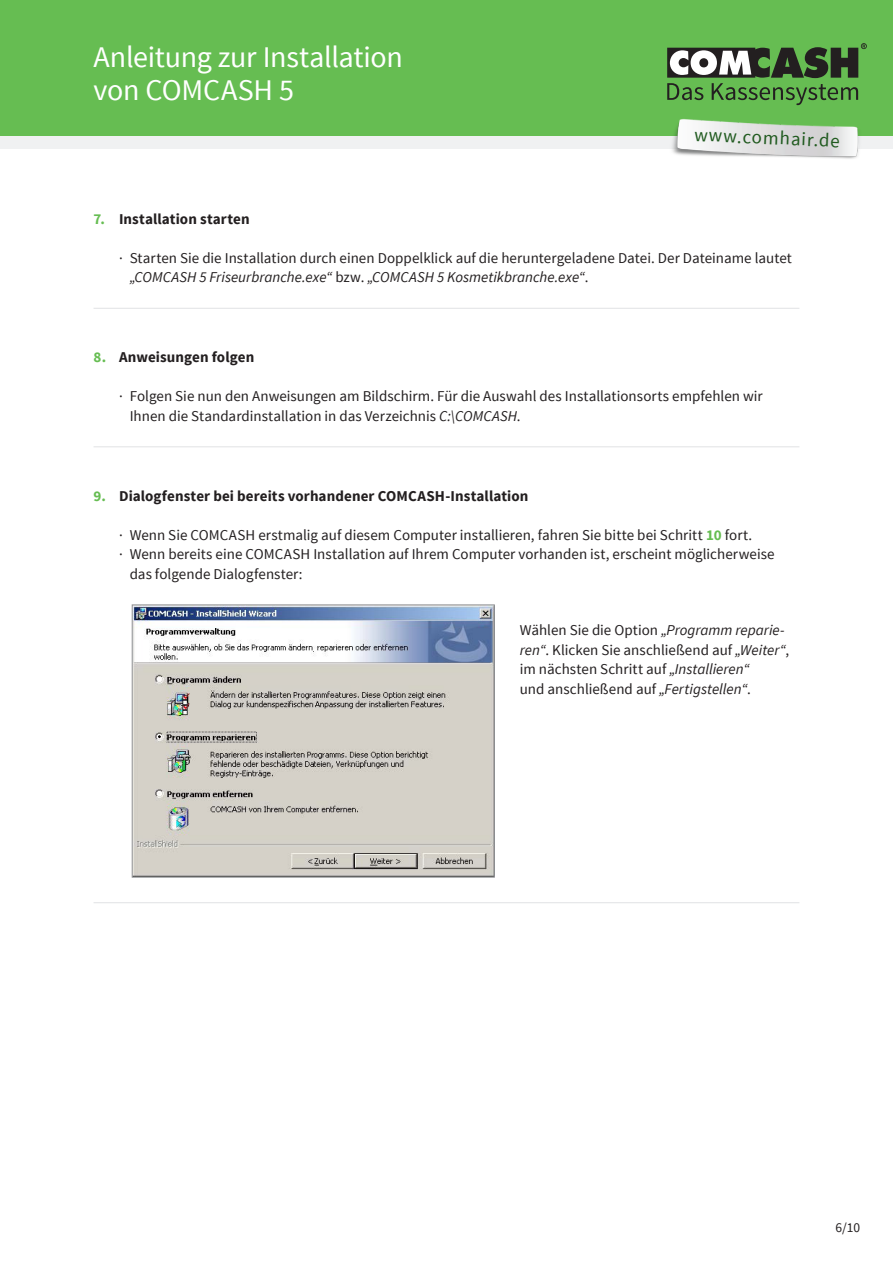
<style>
.page{position:relative;width:893px;height:1263px;background:#fff}
.page>*{position:absolute;margin:0;border:0;box-sizing:border-box;transform-origin:0 0}
.t1{font:30px/33px "Source Sans Pro";letter-spacing:-.01em;color:#fff}
.t2{font:18.9px "Source Sans Pro";color:#205a1f}
.t3{font:15px/19.5px "Source Sans Pro";color:#231f20}
.t4{font:700 15px "Source Sans Pro";letter-spacing:.005em;color:#231f20}
.t5{font:13.5px "Source Sans Pro";color:#231f20}
.s1{color:#66bd52}
.s2{font-style:italic}
.s3{font-weight:700;color:#66bd52}
</style>
<div class="page">
<div style="left:0;top:0;width:893px;height:136px;background:#66bd52"></div>
<div style="left:0;top:136px;width:893px;height:13px;background:#f0f1f2"></div>
<img style="left:672px;top:119px;width:187px;height:40px">
<svg style="left:667px;top:43px;width:200px;height:62px"></svg>
<svg style="left:131px;top:604px;width:364px;height:274px"></svg>
<hr style="left:94px;top:902px;width:705px;height:1px;background:#e1e2e4">
<hr style="left:94px;top:446px;width:705px;height:1px;background:#e1e2e4">
<hr style="left:94px;top:308px;width:705px;height:1px;background:#e1e2e4">
<h1 class="t1" style="left:94px;top:41px;width:311px">Anleitung zur Installation von COMCASH 5</h1>
<p class="t2" style="left:695px;top:122px;width:147px;rotate:3deg">www.comhair.de</p>
<p class="t4" style="left:94px;top:209px;width:158px"><span class="s1">7.</span> Installation starten</p>
<p class="t3" style="left:130px;top:248px;width:664px;text-indent:-11px">· Starten Sie die Installation durch einen Doppelklick auf die heruntergeladene Datei. Der Dateiname lautet <span class="s2">„COMCASH 5 Friseurbranche.exe“</span> bzw. <span class="s2">„COMCASH 5 Kosmetikbranche.exe“</span>.</p>
<p class="t4" style="left:94px;top:348px;width:162px"><span class="s1">8.</span> Anweisungen folgen</p>
<p class="t3" style="left:130px;top:387px;width:634px;text-indent:-11px">· Folgen Sie nun den Anweisungen am Bildschirm. Für die Auswahl des Installationsorts empfehlen wir<br>Ihnen die Standardinstallation in das Verzeichnis <span class="s2">C:\COMCASH</span>.</p>
<p class="t4" style="left:94px;top:486px;width:436px"><span class="s1">9.</span> Dialogfenster bei bereits vorhandener COMCASH-Installation</p>
<p class="t3" style="left:119px;top:525px;width:635px">· Wenn Sie COMCASH erstmalig auf diesem Computer installieren, fahren Sie bitte bei Schritt <span class="s3">10</span> fort.</p>
<p class="t3" style="left:119px;top:545px;width:657px">· Wenn bereits eine COMCASH Installation auf Ihrem Computer vorhanden ist, erscheint möglicherweise</p>
<p class="t3" style="left:130px;top:564px;width:174px">das folgende Dialogfenster:</p>
<p class="t3" style="left:520px;top:621px;width:271px">Wählen Sie die Option <span class="s2">„Programm reparie&shy;ren“</span>. Klicken Sie anschließend auf <span class="s2">„Weiter“</span>, im nächsten Schritt auf <span class="s2">„Installieren“<br></span>und anschließend auf <span class="s2">„Fertigstellen“</span>.</p>
<p class="t5" style="left:835px;top:1219px;width:26px">6/10</p>
</div>
